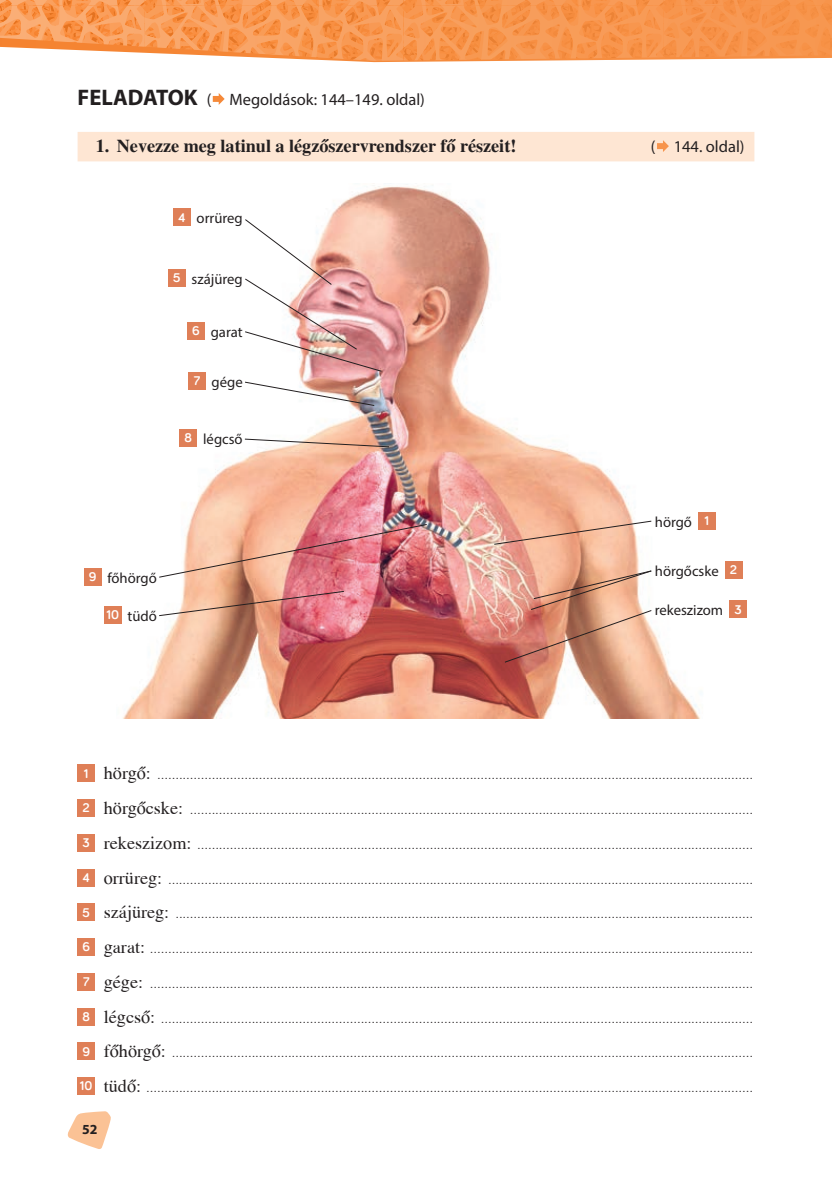
<style>
.page{position:relative;width:832px;height:1180px;background:#fff}
.page>*{position:absolute;margin:0;border:0;box-sizing:border-box;transform-origin:0 0}
.t1{font:700 18.2px "Toronto Mozaik";color:#231f20}
.t2{font:16.45px "Myriad Pro";color:#231f20}
.t3{font:14.7px "Myriad Pro";color:#231f20}
.t4{font:700 13.83px "Myriad Pro";color:#231f20}
.t5{font:12.08px "Toronto Mozaik";color:#231f20}
.s1{font-weight:700;font-size:22.57px}
.s2{font-family:"Bariol";font-weight:700;font-size:12.95px;color:#fff}
.s3{font-size:18.2px}
</style>
<div class="page">
<svg style="left:0;top:0;width:832px;height:61px;background:#f79c59"></svg>
<svg style="left:67px;top:1111px;width:44px;height:38px"></svg>
<div style="left:78px;top:132px;width:676px;height:29px;background:#fee6d3"></div>
<div style="left:78px;top:764px;width:17px;height:18px;background:#df7f57"></div>
<div style="left:78px;top:799px;width:17px;height:17px;background:#df7f57"></div>
<div style="left:78px;top:834px;width:17px;height:17px;background:#df7f57"></div>
<div style="left:78px;top:869px;width:17px;height:17px;background:#df7f57"></div>
<div style="left:78px;top:903px;width:17px;height:18px;background:#df7f57"></div>
<div style="left:78px;top:938px;width:17px;height:17px;background:#df7f57"></div>
<div style="left:78px;top:973px;width:17px;height:17px;background:#df7f57"></div>
<div style="left:78px;top:1007px;width:17px;height:18px;background:#df7f57"></div>
<div style="left:78px;top:1042px;width:17px;height:17px;background:#df7f57"></div>
<div style="left:78px;top:1077px;width:17px;height:17px;background:#df7f57"></div>
<img style="left:116px;top:186px;width:588px;height:532px">
<svg style="left:493px;top:520px;width:159px;height:25px;background:#ebb69e"></svg>
<svg style="left:504px;top:570px;width:148px;height:93px;background:#d79a83"></svg>
<svg style="left:244px;top:218px;width:138px;height:154px"></svg>
<svg style="left:244px;top:381px;width:131px;height:25px"></svg>
<svg style="left:244px;top:438px;width:146px;height:10px"></svg>
<img style="left:158px;top:523px;width:270px;height:55px">
<img style="left:158px;top:590px;width:187px;height:26px">
<div style="left:173px;top:209px;width:17px;height:17px;background:#df7f57"></div>
<div style="left:168px;top:269px;width:17px;height:17px;background:#df7f57"></div>
<div style="left:187px;top:322px;width:17px;height:17px;background:#df7f57"></div>
<div style="left:188px;top:372px;width:17px;height:17px;background:#df7f57"></div>
<div style="left:180px;top:429px;width:17px;height:17px;background:#df7f57"></div>
<div style="left:84px;top:568px;width:17px;height:17px;background:#df7f57"></div>
<div style="left:104px;top:606px;width:17px;height:17px;background:#df7f57"></div>
<div style="left:698px;top:512px;width:17px;height:17px;background:#df7f57"></div>
<div style="left:725px;top:561px;width:17px;height:17px;background:#df7f57"></div>
<div style="left:729px;top:600px;width:17px;height:18px;background:#df7f57"></div>
<h2 class="t2" style="left:78px;top:89px;width:349px"><span class="s1">FELADATOK</span> ( Megoldások: 144–149. oldal)</h2>
<h1 class="t1" style="left:96px;top:135px;width:422px">1. Nevezze meg latinul a légzôszervrendszer fô részeit!</h1>
<h2 class="t2" style="left:651px;top:136px;width:95px">( 144. oldal)</h2>
<p class="t3" style="left:178px;top:209px;width:66px"><span class="s2">4</span> orrüreg</p>
<p class="t3" style="left:173px;top:269px;width:71px"><span class="s2">5</span> szájüreg</p>
<p class="t3" style="left:192px;top:322px;width:52px"><span class="s2">6</span> garat</p>
<p class="t3" style="left:194px;top:373px;width:51px"><span class="s2">7</span> gége</p>
<p class="t3" style="left:185px;top:429px;width:60px"><span class="s2">8</span> légcső</p>
<p class="t3" style="left:89px;top:568px;width:70px"><span class="s2">9</span> főhörgő</p>
<p class="t3" style="left:106px;top:606px;width:52px"><span class="s2">10</span> tüdő</p>
<p class="t3" style="left:655px;top:512px;width:56px">hörgő <span class="s2">1</span></p>
<p class="t3" style="left:655px;top:562px;width:84px">hörgőcske <span class="s2">2</span></p>
<p class="t3" style="left:655px;top:601px;width:88px">rekeszizom <span class="s2">3</span></p>
<p class="t5" style="left:84px;top:768px;width:670px"><span class="s2">1</span> <span class="s3">hörgő:</span> ....................................................................................................................................................................</p>
<p class="t5" style="left:83px;top:803px;width:671px"><span class="s2">2</span> <span class="s3">hörgőcske:</span> ...........................................................................................................................................................</p>
<p class="t5" style="left:82px;top:838px;width:671px"><span class="s2">3</span> <span class="s3">rekeszizom:</span> .........................................................................................................................................................</p>
<p class="t5" style="left:83px;top:872px;width:671px"><span class="s2">4</span> <span class="s3">orrüreg:</span> .................................................................................................................................................................</p>
<p class="t5" style="left:82px;top:907px;width:672px"><span class="s2">5</span> <span class="s3">szájüreg:</span> ...............................................................................................................................................................</p>
<p class="t5" style="left:82px;top:942px;width:672px"><span class="s2">6</span> <span class="s3">garat:</span> ......................................................................................................................................................................</p>
<p class="t5" style="left:83px;top:976px;width:671px"><span class="s2">7</span> <span class="s3">gége:</span> ......................................................................................................................................................................</p>
<p class="t5" style="left:82px;top:1011px;width:672px"><span class="s2">8</span> <span class="s3">légcső:</span> ...................................................................................................................................................................</p>
<p class="t5" style="left:82px;top:1046px;width:672px"><span class="s2">9</span> <span class="s3">főhörgő:</span> ................................................................................................................................................................</p>
<p class="t5" style="left:80px;top:1081px;width:674px"><span class="s2">10</span> <span class="s3">tüdő:</span> .......................................................................................................................................................................</p>
<p class="t4" style="left:82px;top:1120px;width:17px">52</p>
</div>
